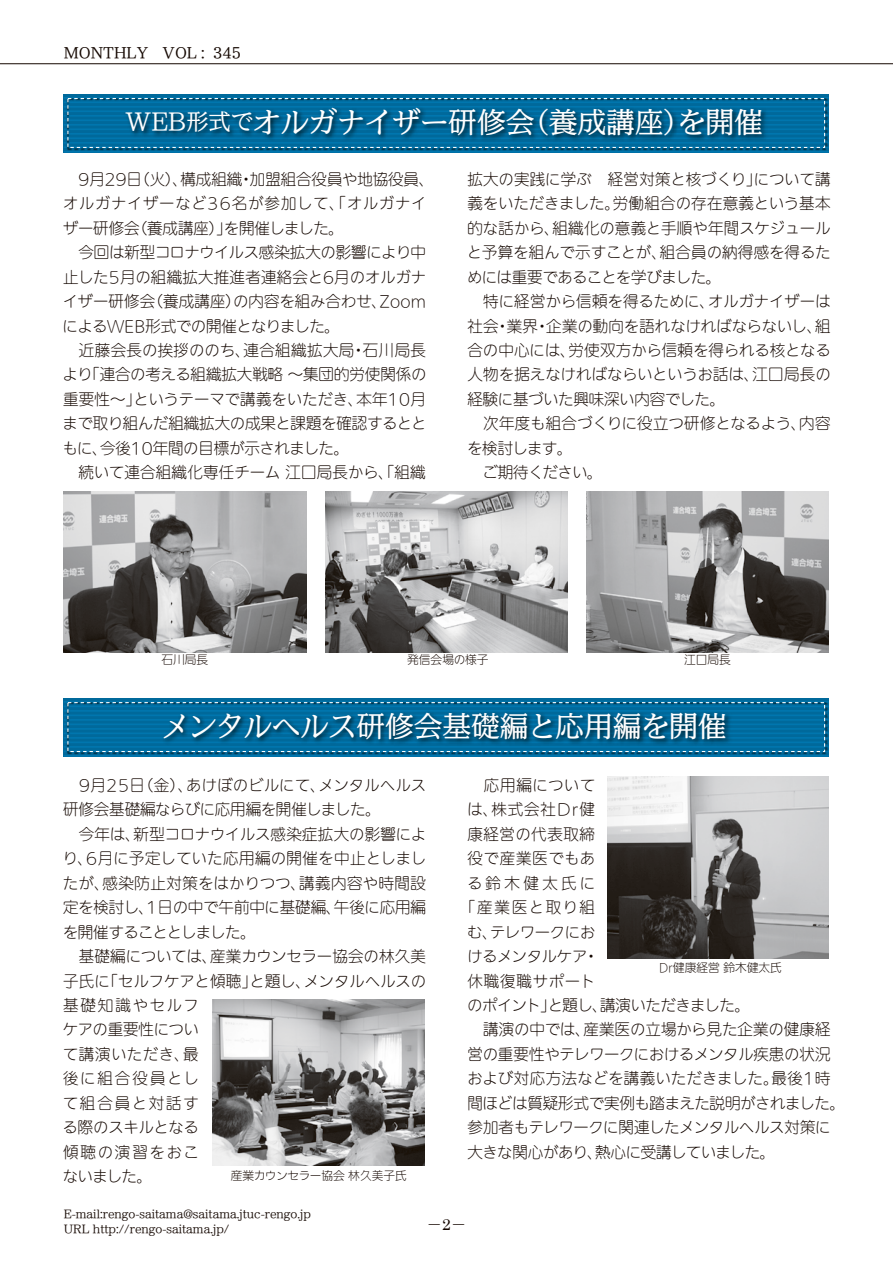
<style>
.page{position:relative;width:893px;height:1263px;background:#fff}
.page>*{position:absolute;margin:0;border:0;box-sizing:border-box;transform-origin:0 0}
.t1{font:500 28.65px "Iwa UD Min Pro";letter-spacing:-.015em;color:#fff}
.t2{font:15.75px "MS Mincho";color:#140700}
.t3{font:300 15.45px/24.5px "Iwa UDR Go Pro";color:#140700}
.t4{font:300 15.45px/24.5px "Iwa UDR Go Pro";letter-spacing:-.02em;color:#140700}
.t5{font:300 15.45px/24.5px "Iwa UDR Go Pro";letter-spacing:.06em;color:#140700}
.t6{font:300 15.45px/24.5px "Iwa UDR Go Pro";letter-spacing:.02em;color:#140700}
.t7{font:300 15.45px "Iwa UDR Go Pro";letter-spacing:-.025em;color:#140700}
.t8{font:300 15.45px/24.5px "Iwa UDR Go Pro";letter-spacing:.045em;color:#140700;text-align:right}
.t9{font:300 15.45px "Iwa UDR Go Pro";letter-spacing:-.03em;color:#140700}
.t10{font:300 15.45px "Iwa UDR Go Pro";letter-spacing:-.035em;color:#140700}
.t11{font:300 15.45px "Iwa UDR Go Pro";letter-spacing:-.04em;color:#140700}
.t12{font:300 15.45px "Iwa UDR Go Pro";letter-spacing:.035em;color:#140700}
.t13{font:300 15.45px "Iwa UDR Go Pro";letter-spacing:.04em;color:#140700}
.t14{font:300 15.45px "Iwa UDR Go Pro";letter-spacing:.1em;color:#140700}
.t15{font:300 15.45px "Iwa UDR Go Pro";letter-spacing:.03em;color:#140700}
.t16{font:300 15.45px "Iwa UDR Go Pro";letter-spacing:.225em;color:#140700}
.t17{font:13.8px "Iwa UD Min Pro Db";color:#140700}
.t18{font:300 11.7px "Iwa UD Go Dsp Pro";color:#140700}
.t19{font:500 10.65px/14.9px "Iwa UD Min Pro";color:#140700}
.s1{font-size:22.35px}
.s2{font-family:"Century"}
</style>
<div class="page">
<div style="left:64px;top:94px;width:765px;height:59px;background:#00699b"></div>
<hr style="left:64px;top:97px;width:765px;height:2px;background:#0076ae">
<hr style="left:64px;top:101px;width:765px;height:2px;background:#0076ae">
<hr style="left:64px;top:106px;width:765px;height:2px;background:#0076ae">
<hr style="left:64px;top:110px;width:765px;height:2px;background:#0076ae">
<hr style="left:64px;top:115px;width:765px;height:2px;background:#0076ae">
<hr style="left:64px;top:119px;width:765px;height:2px;background:#0076ae">
<hr style="left:64px;top:124px;width:765px;height:2px;background:#0076ae">
<hr style="left:64px;top:128px;width:765px;height:2px;background:#0076ae">
<hr style="left:64px;top:133px;width:765px;height:2px;background:#0076ae">
<hr style="left:64px;top:137px;width:765px;height:2px;background:#0076ae">
<hr style="left:64px;top:142px;width:765px;height:2px;background:#0076ae">
<hr style="left:64px;top:146px;width:765px;height:2px;background:#0076ae">
<hr style="left:64px;top:151px;width:765px;height:2px;background:#0076ae">
<img style="left:67px;top:98px;width:760px;height:52px">
<div style="left:67px;top:98px;width:758px;height:50px;border:1px dashed #fff"></div>
<div style="left:64px;top:698px;width:765px;height:59px;background:#00699b"></div>
<hr style="left:64px;top:701px;width:765px;height:2px;background:#0076ae">
<hr style="left:64px;top:705px;width:765px;height:2px;background:#0076ae">
<hr style="left:64px;top:710px;width:765px;height:2px;background:#0076ae">
<hr style="left:64px;top:714px;width:765px;height:2px;background:#0076ae">
<hr style="left:64px;top:719px;width:765px;height:2px;background:#0076ae">
<hr style="left:64px;top:723px;width:765px;height:2px;background:#0076ae">
<hr style="left:64px;top:728px;width:765px;height:2px;background:#0076ae">
<hr style="left:64px;top:732px;width:765px;height:2px;background:#0076ae">
<hr style="left:64px;top:737px;width:765px;height:2px;background:#0076ae">
<hr style="left:64px;top:741px;width:765px;height:2px;background:#0076ae">
<hr style="left:64px;top:746px;width:765px;height:2px;background:#0076ae">
<hr style="left:64px;top:750px;width:765px;height:2px;background:#0076ae">
<hr style="left:64px;top:755px;width:765px;height:2px;background:#0076ae">
<img style="left:67px;top:702px;width:760px;height:52px">
<div style="left:67px;top:702px;width:758px;height:50px;border:1px dashed #fff"></div>
<hr style="left:0;top:63px;width:893px;height:1px;background:#140700">
<img style="left:121px;top:103px;width:651px;height:48px">
<img style="left:157px;top:707px;width:578px;height:48px">
<img style="left:64px;top:491px;width:242px;height:161px">
<img style="left:325px;top:491px;width:243px;height:161px">
<img style="left:586px;top:491px;width:243px;height:161px">
<img style="left:213px;top:1000px;width:212px;height:165px">
<img style="left:608px;top:776px;width:220px;height:183px">
<p class="t17" style="left:64px;top:42px;width:143px">MONTHLY　VOL :</p>
<p class="t17" style="left:213px;top:42px;width:29px">345</p>
<h1 class="t1" style="left:125px;top:101px;width:411px"><span class="s1">WEB形式で</span>オルガナイザー研修会</h1>
<h1 class="t1" style="left:520px;top:101px;width:174px">（養成講座）</h1>
<h1 class="t1" style="left:677px;top:101px;width:87px">を開催</h1>
<p class="t3" style="left:181px;top:167px;width:63px">構成組織</p>
<p class="t3" style="left:250px;top:167px;width:186px">加盟組合役員や地協役員、</p>
<p class="t3" style="left:63px;top:167px;width:127px">　9月29 （日火）、</p>
<p class="t8" style="left:63px;top:192px;width:365px">オルガナイザーなど36名が参加して、「オルガナイ</p>
<p class="t10" style="left:224px;top:217px;width:121px">を開催しました。</p>
<p class="t3" style="left:238px;top:167px;width:17px">・</p>
<p class="t3" style="left:63px;top:216px;width:78px">ザー研修会</p>
<p class="t4" style="left:63px;top:241px;width:365px">　今回は新型コロナウイルス感染拡大の影響により中</p>
<p class="t3" style="left:63px;top:265px;width:365px">止した5月の組織拡大推進者連絡会と6月のオルガナ</p>
<p class="t3" style="left:380px;top:290px;width:48px">Zoom</p>
<p class="t3" style="left:132px;top:216px;width:102px">（養成講座）」</p>
<p class="t4" style="left:63px;top:290px;width:279px">イザー研修会<br>によるWEB形式での開催となりました。</p>
<p class="t3" style="left:233px;top:290px;width:155px">の内容を組み合わせ、</p>
<p class="t3" style="left:148px;top:290px;width:95px">（養成講座）</p>
<p class="t3" style="left:613px;top:167px;width:219px;text-indent:-145px">拡大の実践に学ぶ　経営対策と核づくり」<br>労働組合の存在意義という基本</p>
<p class="t3" style="left:754px;top:167px;width:78px">について講</p>
<p class="t3" style="left:552px;top:192px;width:280px;text-indent:-85px">義をいただきました。<br>組織化の意義と手順や年間スケジュール</p>
<p class="t3" style="left:467px;top:216px;width:94px">的な話から、</p>
<p class="t3" style="left:467px;top:241px;width:202px">と予算を組んで示すことが、</p>
<p class="t9" style="left:467px;top:266px;width:256px">めには重要であることを学びました。</p>
<p class="t3" style="left:708px;top:290px;width:124px">オルガナイザーは</p>
<p class="t3" style="left:660px;top:241px;width:172px">組合員の納得感を得るた</p>
<p class="t3" style="left:546px;top:290px;width:286px;text-indent:-79px">　特に経営から信頼を得るために、<br>企業の動向を語れなければならないし組、</p>
<p class="t3" style="left:507px;top:314px;width:33px">業界</p>
<p class="t3" style="left:467px;top:314px;width:33px">社会</p>
<p class="t3" style="left:495px;top:314px;width:17px">・</p>
<p class="t3" style="left:534px;top:314px;width:17px">・</p>
<p class="t15" style="left:244px;top:339px;width:112px">連合組織拡大局</p>
<p class="t3" style="left:84px;top:339px;width:344px;text-indent:-21px">　近藤会長の挨拶ののち、<br>「連合の考える組織拡大戦略～集団的労使関係の</p>
<p class="t3" style="left:363px;top:339px;width:65px">石川局長</p>
<p class="t3" style="left:351px;top:339px;width:17px">・</p>
<p class="t3" style="left:63px;top:363px;width:31px">より</p>
<p class="t3" style="left:134px;top:387px;width:232px">というテーマで講義をいただき、</p>
<p class="t3" style="left:63px;top:387px;width:80px">重要性～」</p>
<p class="t3" style="left:63px;top:412px;width:365px">まで取り組んだ組織拡大の成果と課題を確認するとと</p>
<p class="t3" style="left:100px;top:436px;width:251px">今後10年間の目標が示されました。</p>
<p class="t3" style="left:356px;top:387px;width:71px">本年10月</p>
<p class="t6" style="left:78px;top:436px;width:349px;text-indent:-16px">もに、<br>続いて連合組織化専任チーム江口局長から、「組織</p>
<p class="t3" style="left:467px;top:339px;width:110px">合の中心には、</p>
<p class="t3" style="left:568px;top:339px;width:264px">労使双方から信頼を得られる核となる</p>
<p class="t3" style="left:467px;top:363px;width:294px">人物を据えなければならいというお話は、経験に基づいた興味深い内容でした。</p>
<p class="t3" style="left:752px;top:363px;width:80px">江口局長の</p>
<p class="t3" style="left:467px;top:412px;width:341px">　次年度も組合づくりに役立つ研修となるよう、を検討します。<br>　ご期待ください。</p>
<p class="t3" style="left:799px;top:412px;width:33px">内容</p>
<p class="t18" style="left:162px;top:652px;width:48px">石川局長</p>
<p class="t18" style="left:407px;top:652px;width:83px">発信会場の様子</p>
<p class="t18" style="left:684px;top:652px;width:48px">江口局長</p>
<h1 class="t1" style="left:161px;top:705px;width:567px">メンタルヘルス研修会基礎編と応用編を開催</h1>
<p class="t8" style="left:467px;top:773px;width:129px">　応用編について株式会社Ｄr健</p>
<p class="t3" style="left:186px;top:773px;width:141px">あけぼのビルにて、</p>
<p class="t3" style="left:63px;top:773px;width:132px">　9月25 （日金）、</p>
<p class="t3" style="left:63px;top:798px;width:319px">研修会基礎編ならびに応用編を開催しました。</p>
<p class="t3" style="left:134px;top:822px;width:294px">新型コロナウイルス感染症拡大の影響によ</p>
<p class="t3" style="left:318px;top:773px;width:109px">メンタルヘルス</p>
<p class="t3" style="left:467px;top:798px;width:33px">は、</p>
<p class="t8" style="left:467px;top:822px;width:129px">康経営の代表取締</p>
<p class="t13" style="left:467px;top:848px;width:129px">役で産業医でもあ</p>
<p class="t16" style="left:467px;top:872px;width:130px">る鈴木健太氏に</p>
<p class="t14" style="left:460px;top:897px;width:137px">「産業医と取り組</p>
<p class="t9" style="left:490px;top:921px;width:106px">テレワークにお</p>
<p class="t3" style="left:63px;top:822px;width:79px">　今年は、</p>
<p class="t6" style="left:62px;top:847px;width:365px">り 6、月に予定していた応用編の開催を中止としまし</p>
<p class="t12" style="left:299px;top:872px;width:128px">講義内容や時間設</p>
<p class="t3" style="left:63px;top:871px;width:48px">たが、</p>
<p class="t3" style="left:103px;top:871px;width:205px">感染防止対策をはかりつつ、</p>
<p class="t3" style="left:63px;top:896px;width:280px">定を検討し 1、日の中で午前中に基礎編、</p>
<p class="t11" style="left:63px;top:921px;width:195px">を開催することとしました。</p>
<p class="t3" style="left:210px;top:945px;width:217px">産業カウンセラー協会の林久美</p>
<p class="t3" style="left:334px;top:896px;width:94px">午後に応用編</p>
<p class="t3" style="left:467px;top:920px;width:32px">む、</p>
<p class="t3" style="left:63px;top:945px;width:156px">　基礎編については、</p>
<p class="t3" style="left:467px;top:945px;width:130px">けるメンタルケア休職復職サポート</p>
<p class="t3" style="left:583px;top:945px;width:17px">・</p>
<p class="t18" style="left:659px;top:959px;width:124px">Dr健康経営鈴木健太氏</p>
<p class="t5" style="left:63px;top:969px;width:138px">子氏に<br>基礎知識やセルフケアの重要性について講演いただき最、後に組合役員として組合員と対話する際のスキルとなる傾聴の演習をおこないました。</p>
<p class="t3" style="left:102px;top:969px;width:156px">「セルフケアと傾聴」</p>
<p class="t3" style="left:250px;top:969px;width:63px">と題し、</p>
<p class="t3" style="left:304px;top:969px;width:124px">メンタルヘルスの</p>
<p class="t10" style="left:467px;top:994px;width:142px">のポイントと題し、</p>
<p class="t9" style="left:600px;top:994px;width:151px">講演いただきました。</p>
<p class="t3" style="left:541px;top:993px;width:17px">」</p>
<p class="t3" style="left:583px;top:1018px;width:249px">産業医の立場から見た企業の健康経</p>
<p class="t3" style="left:467px;top:1018px;width:125px">　講演の中では、</p>
<p class="t7" style="left:467px;top:1043px;width:365px">営の重要性やテレワークにおけるメンタル疾患の状況</p>
<p class="t3" style="left:772px;top:1067px;width:60px">最後1時</p>
<p class="t3" style="left:467px;top:1067px;width:313px">および対応方法などを講義いただきました。</p>
<p class="t7" style="left:467px;top:1092px;width:379px">間ほどは質疑形式で実例も踏まえた説明がされました。</p>
<p class="t4" style="left:467px;top:1116px;width:365px">参加者もテレワークに関連したメンタルヘルス対策に</p>
<p class="t10" style="left:595px;top:1141px;width:182px">熱心に受講していました。</p>
<p class="t4" style="left:467px;top:1140px;width:137px">大きな関心があり、</p>
<p class="t18" style="left:231px;top:1167px;width:178px">産業カウンセラー協会林久美子氏</p>
<p class="t19" style="left:64px;top:1207px;width:249px">E-mail:rengo-saitama@saitama.jtuc-rengo j p.<br>URL http://rengo-saitama j p. /</p>
<p class="t2" style="left:426px;top:1216px;width:42px">－<span class="s2">2</span>－</p>
</div>
